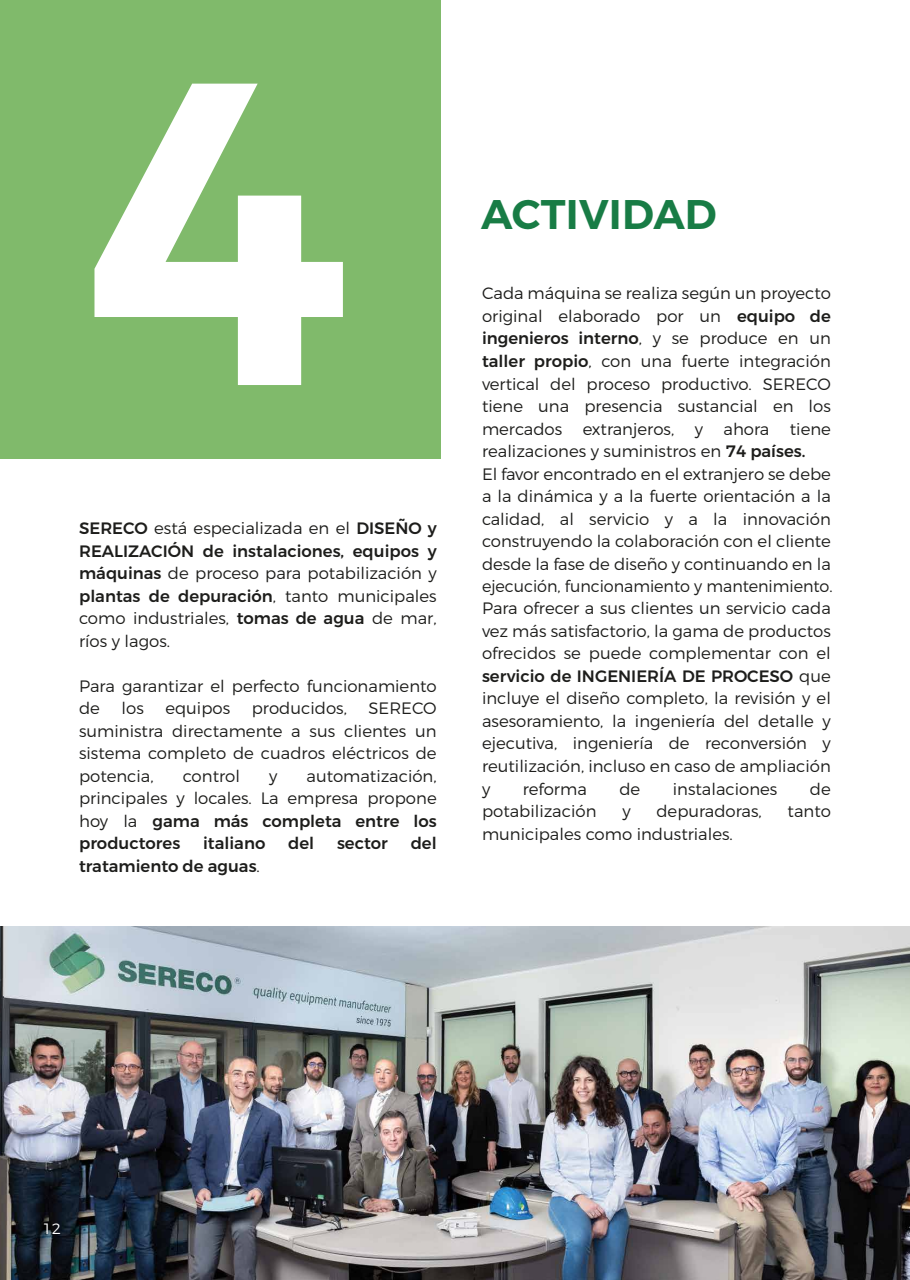
<style>
.page{position:relative;width:910px;height:1280px;background:#fff}
.page>*{position:absolute;margin:0;border:0;box-sizing:border-box;transform-origin:0 0}
.t1{font:600 430.5px "Montserrat";color:#fff}
.t2{font:600 41.4px "Montserrat";letter-spacing:.005em;color:#187c45}
.t3{font:300 16.5px/22.5px "Montserrat";color:#1d1d1b;text-align:justify}
.t4{font:500 16.5px "Montserrat";color:#1d1d1b}
.t5{font:300 15px "Montserrat";color:#fff}
.s1{font-weight:500}
.s2{font-weight:300}
</style>
<div class="page">
<div style="left:0;top:0;width:440px;height:458px;background:#80ba6b"></div>
<img style="left:0;top:926px;width:910px;height:354px">
<h1 class="t1" style="left:82px;top:-34px;width:269px">4</h1>
<p class="t3" style="left:79px;top:517px;width:359px"><span class="s1">SERECO</span> está especializada en el <span class="s1">DISEÑO y REALIZACIÓN de instalaciones, equipos y máquinas</span> de proceso para potabilización y <span class="s1">plantas de depuración</span>, tanto municipales como industriales, <span class="s1">tomas de agua</span> de mar, ríos y lagos.</p>
<p class="t3" style="left:79px;top:674px;width:359px">Para garantizar el perfecto funcionamiento de</p>
<p class="t3" style="left:122px;top:697px;width:24px">los</p>
<p class="t3" style="left:165px;top:697px;width:66px">equipos</p>
<p class="t3" style="left:252px;top:697px;width:97px">producidos,</p>
<p class="t3" style="left:79px;top:697px;width:359px;text-indent:289px">SERECO suministra directamente a sus clientes un sistema completo de cuadros eléctricos de potencia,</p>
<p class="t3" style="left:79px;top:764px;width:359px;text-indent:227px">automatización, principales y locales. La empresa propone hoy la <span class="s1">gama más completa entre los productores</span></p>
<p class="t3" style="left:183px;top:764px;width:59px">control</p>
<p class="t3" style="left:269px;top:764px;width:10px">y</p>
<p class="t4" style="left:203px;top:833px;width:64px">italiano</p>
<p class="t4" style="left:288px;top:833px;width:28px">del</p>
<p class="t4" style="left:337px;top:833px;width:52px">sector</p>
<p class="t4" style="left:411px;top:833px;width:28px">del</p>
<p class="t4" style="left:79px;top:856px;width:182px">tratamiento de aguas<span class="s2">.</span></p>
<h2 class="t2" style="left:481px;top:189px;width:237px">ACTIVIDAD</h2>
<p class="t3" style="left:482px;top:282px;width:352px;text-align:left">Cada máquina se realiza según un proyecto original elaborado por un <span class="s1">equipo de ingenieros interno</span>, y se produce en un <span class="s1">taller propio</span>, con una fuerte integración vertical del proceso productivo. SERECO tiene una presencia sustancial en los mercados extranjeros, y ahora tiene realizaciones y suministros en <span class="s1">74 países.<br></span>El favor encontrado en el extranjero se debe a la dinámica y a la fuerte orientación a la calidad, al servicio y a la innovación construyendo la colaboración con el cliente desde la fase de diseño y continuando en la ejecución, funcionamiento y mantenimiento.<br>Para ofrecer a sus clientes un servicio cada vez más satisfactorio, la gama de productos ofrecidos se puede complementar con el <span class="s1">servicio de INGENIERÍA DE PROCESO</span> que incluye el diseño completo, la revisión y el asesoramiento, la ingeniería del detalle y ejecutiva, ingeniería de reconversión y reutilización, incluso en caso de ampliación y</p>
<p class="t3" style="left:523px;top:777px;width:66px">reforma</p>
<p class="t3" style="left:619px;top:777px;width:22px">de</p>
<p class="t3" style="left:673px;top:777px;width:106px">instalaciones</p>
<p class="t3" style="left:810px;top:777px;width:22px">de</p>
<p class="t3" style="left:482px;top:799px;width:116px">potabilización</p>
<p class="t3" style="left:622px;top:799px;width:10px">y</p>
<p class="t3" style="left:656px;top:799px;width:107px">depuradoras,</p>
<p class="t3" style="left:788px;top:799px;width:45px">tanto</p>
<p class="t3" style="left:482px;top:822px;width:252px">municipales como industriales.</p>
<p class="t5" style="left:43px;top:1220px;width:20px">12</p>
</div>
